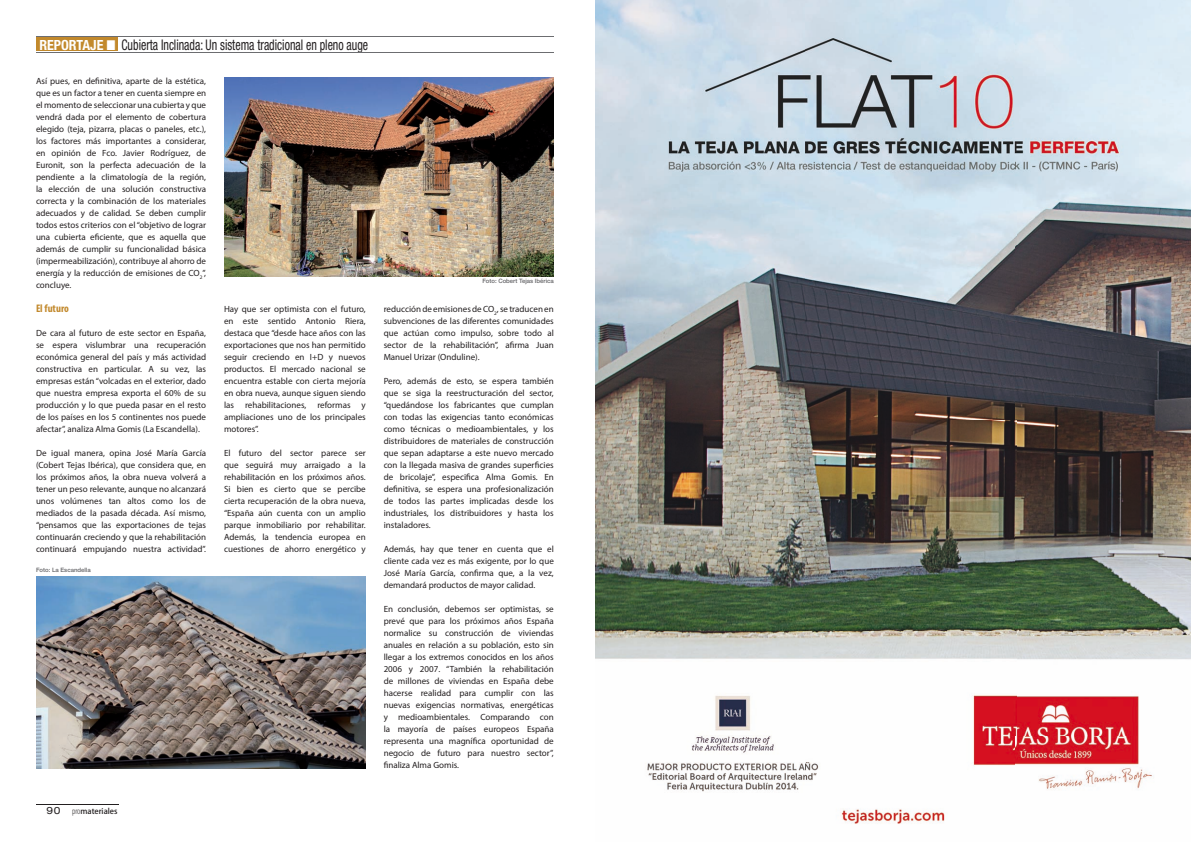
<style>
.page{position:relative;width:1191px;height:842px;background:#fff}
.page>*{position:absolute;margin:0;border:0;box-sizing:border-box;transform-origin:0 0}
.t1{font:condensed 14.7px "Helvetica Neue";color:#231f20;scale:.81 1}
.t2{font:700 condensed 11px "Myriad Pro";color:#c2892c}
.t3{font:9px/12px "Myriad Pro";color:#231f20;text-align:justify}
.t4{font:500 7.8px "Koz Go Std";color:#231f20}
.t5{font:500 6px "Helvetica Neue";color:#636366}
.s1{font-weight:700;font-size:14px;color:#fff}
.s2{font-family:"Arial Narrow";font-stretch:normal;font-size:21px;color:#fff}
.s3{font-family:"Helvetica Neue";font-weight:400;font-stretch:expanded;font-size:10px}
.s4{font-family:"Myriad Pro";font-weight:300;font-stretch:condensed;font-size:9.1px}
</style>
<div class="page">
<hr style="left:36px;top:804px;width:82px;height:1px;background:#231f20">
<img style="left:224px;top:78px;width:330px;height:198px">
<img style="left:36px;top:576px;width:330px;height:192px">
<div style="left:36px;top:38px;width:82px;height:13px;background:#c2892c"></div>
<hr style="left:36px;top:52px;width:518px;height:1px;background:#6c6d70">
<hr style="left:36px;top:36px;width:518px;height:1px;background:#6c6d70">
<img style="left:595px;top:0;width:596px;height:824px">
<h1 class="t1" style="left:39px;top:36px;width:407px"><span class="s1">REPORTAJE</span> <span class="s2">■</span> Cubierta Inclinada: Un sistema tradicional en pleno auge</h1>
<p class="t3" style="left:36px;top:75px;width:172px">Así pues, en definitiva, aparte de la estética, que es un factor a tener en cuenta siempre en el momento de seleccionar una cubierta y que vendrá dada por el elemento de cobertura elegido (teja, pizarra, placas o paneles, etc.), los factores más importantes a considerar, en opinión de Fco. Javier Rodríguez, de Euronit, son la perfecta adecuación de la pendiente a la climatología de la región, la elección de una solución constructiva correcta y la combinación de los materiales adecuados y de calidad. Se deben cumplir todos estos criterios con el “objetivo de lograr una cubierta eficiente, que es aquella que además de cumplir su funcionalidad básica (impermeabilización), contribuye al ahorro de energía y la reducción de emisiones de CO<sub>2</sub>”, concluye.</p>
<p class="t2" style="left:36px;top:301px;width:34px">El futuro</p>
<p class="t3" style="left:36px;top:327px;width:172px">De cara al futuro de este sector en España, se espera vislumbrar una recuperación económica general del país y más actividad constructiva en particular. A su vez, las empresas están “volcadas en el exterior, dado que nuestra empresa exporta el 60% de su producción y lo que pueda pasar en el resto de los países en los 5 continentes nos puede afectar”, analiza Alma Gomis (La Escandella).</p>
<p class="t3" style="left:36px;top:447px;width:172px">De igual manera, opina José María García (Cobert Tejas Ibérica), que considera que, en los próximos años, la obra nueva volverá a tener un peso relevante, aunque no alcanzará unos volúmenes tan altos como los de mediados de la pasada década. Así mismo, “pensamos que las exportaciones de tejas continuarán creciendo y que la rehabilitación continuará empujando nuestra actividad”.</p>
<p class="t5" style="left:36px;top:566px;width:56px">Foto: La Escandella</p>
<p class="t3" style="left:224px;top:303px;width:143px">Hay que ser optimista con el futuro, en este sentido Antonio Riera, destaca que “desde hace años con las exportaciones que nos han permitido seguir creciendo en I+D y nuevos productos. El mercado nacional se encuentra estable con cierta mejoría en obra nueva, aunque siguen siendo las rehabilitaciones, reformas y ampliaciones uno de los principales motores”.</p>
<p class="t3" style="left:224px;top:447px;width:143px">El futuro del sector parece ser que seguirá muy arraigado a la rehabilitación en los próximos años.<br>Si bien es cierto que se percibe cierta recuperación de la obra nueva, “España aún cuenta con un amplio parque inmobiliario por rehabilitar.<br>Además, la tendencia europea en cuestiones de ahorro energético y</p>
<p class="t4" style="left:47px;top:806px;width:72px"><span class="s3">90</span> <span class="s4">pro</span>materiales</p>
<p class="t5" style="left:482px;top:277px;width:73px">Foto: Cobert Tejas Ibérica</p>
<p class="t3" style="left:384px;top:303px;width:172px">reducción de emisiones de CO<sub>2</sub>, se traducen en subvenciones de las diferentes comunidades que actúan como impulso, sobre todo al sector de la rehabilitación”, afirma Juan Manuel Urizar (Onduline).</p>
<p class="t3" style="left:384px;top:375px;width:172px">Pero, además de esto, se espera también que se siga la reestructuración del sector, “quedándose los fabricantes que cumplan con todas las exigencias tanto económicas como técnicas o medioambientales, y los distribuidores de materiales de construcción que sepan adaptarse a este nuevo mercado con la llegada masiva de grandes superficies de bricolaje”, especifica Alma Gomis. En definitiva, se espera una profesionalización de todos las partes implicadas desde los industriales, los distribuidores y hasta los instaladores.</p>
<p class="t3" style="left:384px;top:543px;width:172px">Además, hay que tener en cuenta que el cliente cada vez es más exigente, por lo que José María García, confirma que, a la vez, demandará productos de mayor calidad.</p>
<p class="t3" style="left:384px;top:603px;width:172px">En conclusión, debemos ser optimistas, se prevé que para los próximos años España normalice su construcción de viviendas anuales en relación a su población, esto sin llegar a los extremos conocidos en los años 2006 y 2007. “También la rehabilitación de millones de viviendas en España debe hacerse realidad para cumplir con las nuevas exigencias normativas, energéticas y medioambientales. Comparando con la mayoría de países europeos España representa una magnífica oportunidad de negocio de futuro para nuestro sector”, finaliza Alma Gomis.</p>
</div>
